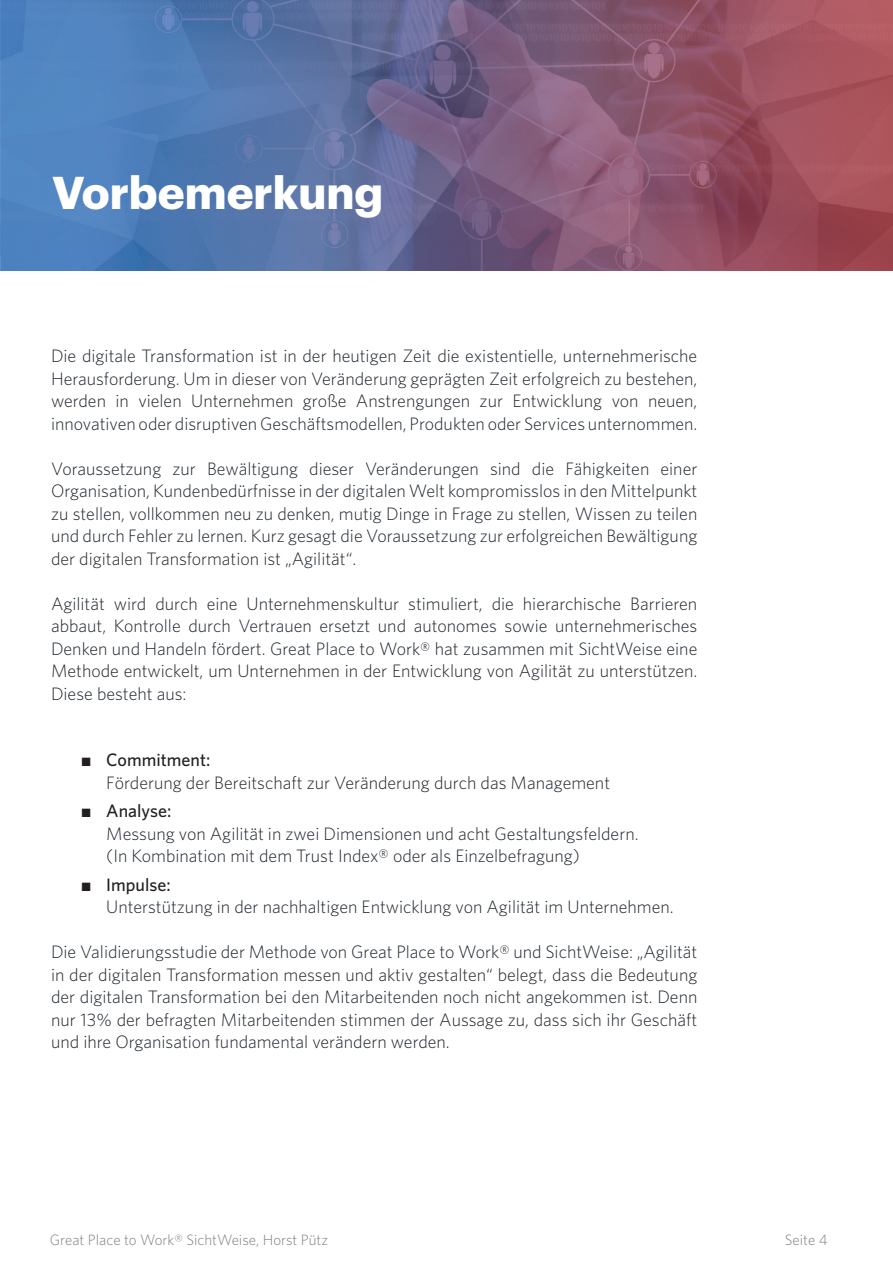
<style>
.page{position:relative;width:893px;height:1263px;background:#fff}
.page>*{position:absolute;margin:0;border:0;box-sizing:border-box;transform-origin:0 0}
.t1{font:700 45px "Graphik";color:#fff}
.t2{font:300 18px/22.5px "Whitney HTF";color:#1e252c;text-align:justify}
.t3{font:300 15px "Whitney HTF";color:#7d8081}
.s1{font-family:"Arial";font-weight:700;color:#231f20}
.s2{font-weight:500;color:#231f20}
</style>
<div class="page">
<img style="left:52px;top:270px;width:736px;height:1px">
<img style="left:788px;top:270px;width:105px;height:1px">
<img style="left:0;top:0;width:893px;height:270px">
<h1 class="t1" style="left:52px;top:158px;width:333px">Vorbemerkung</h1>
<p class="t2" style="left:51px;top:344px;width:648px">Die digitale Transformation ist in der heutigen Zeit die existentielle, unternehmerische Herausforderung. Um in dieser von Veränderung geprägten Zeit erfolgreich zu bestehen, werden in vielen Unternehmen große Anstrengungen zur Entwicklung von neuen, innovativen oder disruptiven Geschäftsmodellen, Produkten oder Services unternommen.</p>
<p class="t2" style="left:51px;top:457px;width:648px">Voraussetzung zur Bewältigung dieser Veränderungen sind die Fähigkeiten einer Organisation, Kundenbedürfnisse in der digitalen Welt kompromisslos in den Mittelpunkt zu stellen, vollkommen neu zu denken, mutig Dinge in Frage zu stellen, Wissen zu teilen und durch Fehler zu lernen. Kurz gesagt die Voraussetzung zur erfolgreichen Bewältigung der digitalen Transformation ist „Agilität“.</p>
<p class="t2" style="left:51px;top:592px;width:648px">Agilität wird durch eine Unternehmenskultur stimuliert, die hierarchische Barrieren abbaut, Kontrolle durch Vertrauen ersetzt und autonomes sowie unternehmerisches Denken und Handeln fördert. Great Place to Work® hat zusammen mit SichtWeise eine Methode entwickelt, um Unternehmen in der Entwicklung von Agilität zu unterstützen.<br>Diese besteht aus:</p>
<p class="t2" style="left:106px;top:748px;width:505px;text-indent:-26px"><span class="s1">■</span> <span class="s2">Commitment:<br></span>Förderung der Bereitschaft zur Veränderung durch das Management</p>
<p class="t2" style="left:106px;top:799px;width:534px;text-align:left;text-indent:-26px"><span class="s1">■</span> <span class="s2">Analyse:<br></span>Messung von Agilität in zwei Dimensionen und acht Gestaltungsfeldern. (In Kombination mit dem Trust Index® oder als Einzelbefragung)</p>
<p class="t2" style="left:106px;top:873px;width:569px;text-indent:-26px"><span class="s1">■</span> <span class="s2">Impulse:<br></span>Unterstützung in der nachhaltigen Entwicklung von Agilität im Unternehmen.</p>
<p class="t2" style="left:51px;top:940px;width:648px">Die Validierungsstudie der Methode von Great Place to Work® und SichtWeise: „Agilität in der digitalen Transformation messen und aktiv gestalten“ belegt, dass die Bedeutung der digitalen Transformation bei den Mitarbeitenden noch nicht angekommen ist. Denn nur 13% der befragten Mitarbeitenden stimmen der Aussage zu, dass sich ihr Geschäft und ihre Organisation fundamental verändern werden.</p>
<p class="t3" style="left:50px;top:1231px;width:280px">Great Place to Work® SichtWeise, Horst Pütz</p>
<p class="t3" style="left:785px;top:1231px;width:44px">Seite 4</p>
</div>
